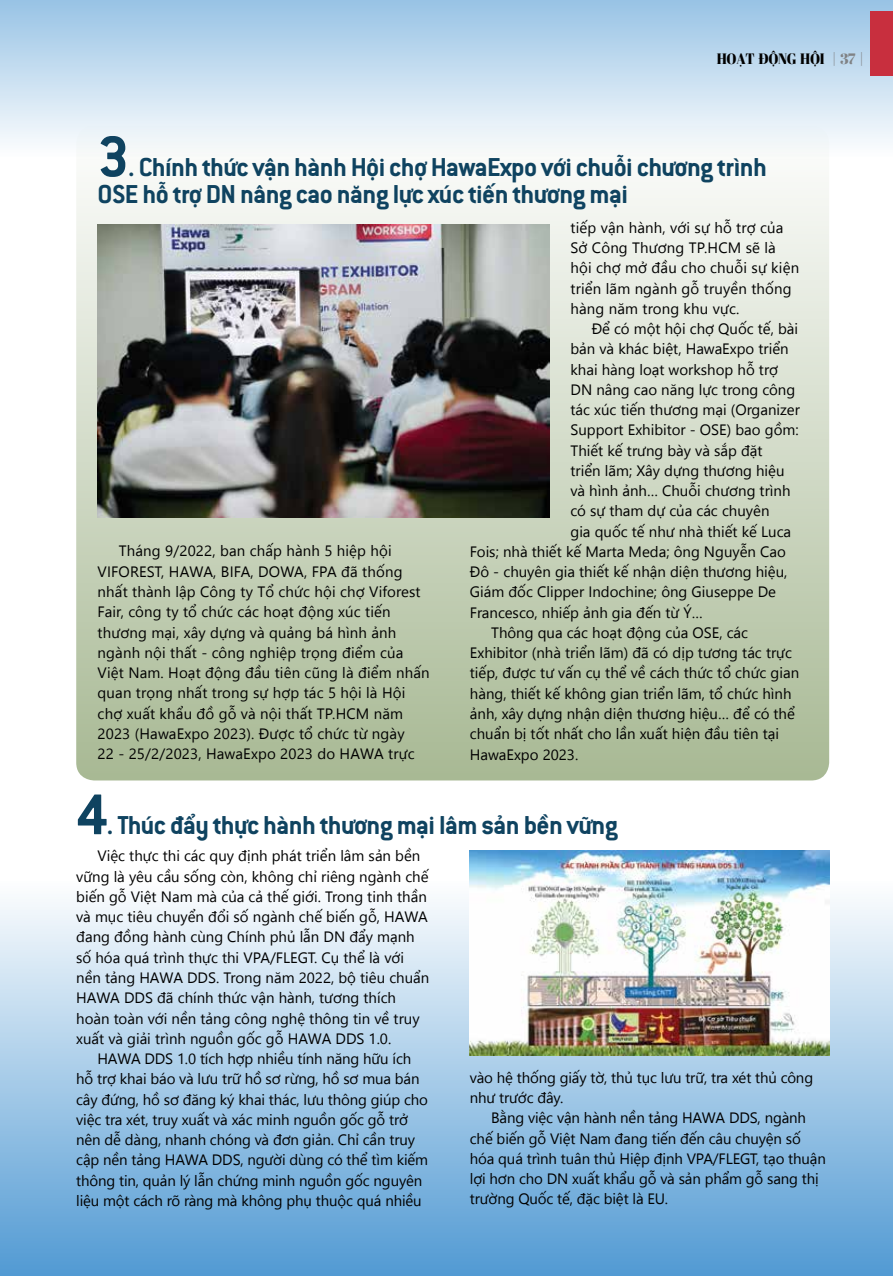
<style>
.page{position:relative;width:893px;height:1276px;background:#fff}
.page>*{position:absolute;margin:0;border:0;box-sizing:border-box;transform-origin:0 0}
.t1{font:700 28.5px/27px "LCB Conduit";letter-spacing:-.02em;color:#0f4360}
.t2{font:15px/20.2px "SVN Segoe UI";color:#000}
.t3{font:15px "SVN Abril Fatface";letter-spacing:-.02em;color:#000;scale:.9 1}
.s1{color:#808285}
.s2{font-size:63px}
</style>
<div class="page">
<div style="left:0;top:881px;width:893px;height:395px;background:linear-gradient(to bottom,#fdfefe,#519ad3)"></div>
<div style="left:0;top:0;width:893px;height:156px;background:linear-gradient(to bottom,#97c3e5,#fcfdfe)"></div>
<div style="left:870px;top:11px;width:23px;height:65px;background:#c82f3e"></div>
<div style="left:76px;top:125px;width:753px;height:655px;background:linear-gradient(to bottom,#fcfdfd,#a9b994);border-radius:18px"></div>
<img style="left:470px;top:851px;width:359px;height:204px">
<img style="left:98px;top:224px;width:451px;height:294px">
<p class="t3" style="left:717px;top:47px;width:165px">hoạt động hội <span class="s1">| 37 |</span></p>
<h1 class="t1" style="left:98px;top:153px;width:671px"><span class="s2">3</span>. Chính thức vận hành Hội chợ HawaExpo với chuỗi chương trình<br>OSE hỗ trợ DN nâng cao năng lực xúc tiến thương mại</h1>
<p class="t2" style="left:98px;top:540px;width:334px;text-indent:21px">Tháng 9/2022, ban chấp hành 5 hiệp hội VIFOREST, HAWA, BIFA, DOWA, FPA đã thống nhất thành lập Công ty Tổ chức hội chợ Viforest Fair, công ty tổ chức các hoạt động xúc tiến thương mại, xây dựng và quảng bá hình ảnh ngành nội thất - công nghiệp trọng điểm của Việt Nam. Hoạt động đầu tiên cũng là điểm nhấn quan trọng nhất trong sự hợp tác 5 hội là Hội chợ xuất khẩu đồ gỗ và nội thất TP.HCM năm 2023 (HawaExpo 2023). Được tổ chức từ ngày<br>22 - 25/2/2023, HawaExpo 2023 do HAWA trực</p>
<p class="t2" style="left:570px;top:216px;width:230px">tiếp vận hành, với sự hỗ trợ của<br>Sở Công Thương TP.HCM sẽ là hội chợ mở đầu cho chuỗi sự kiện triển lãm ngành gỗ truyền thống hàng năm trong khu vực.</p>
<p class="t2" style="left:592px;top:318px;width:208px">Để có một hội chợ Quốc tế, bài</p>
<p class="t2" style="left:570px;top:338px;width:220px">bản và khác biệt, HawaExpo triển</p>
<p class="t2" style="left:570px;top:358px;width:209px">khai hàng loạt workshop hỗ trợ</p>
<p class="t2" style="left:570px;top:378px;width:226px">DN nâng cao năng lực trong công</p>
<p class="t2" style="left:570px;top:399px;width:231px">tác xúc tiến thương mại (Organizer</p>
<p class="t2" style="left:570px;top:419px;width:230px">Support Exhibitor - OSE) bao gồm:</p>
<p class="t2" style="left:570px;top:439px;width:194px">Thiết kế trưng bày và sắp đặt</p>
<p class="t2" style="left:570px;top:459px;width:216px">triển lãm; Xây dựng thương hiệu</p>
<p class="t2" style="left:570px;top:480px;width:222px">và hình ảnh… Chuỗi chương trình</p>
<p class="t2" style="left:570px;top:500px;width:201px">có sự tham dự của các chuyên</p>
<p class="t2" style="left:570px;top:520px;width:222px">gia quốc tế như nhà thiết kế Luca</p>
<p class="t2" style="left:470px;top:540px;width:318px">Fois; nhà thiết kế Marta Meda; ông Nguyễn Cao</p>
<p class="t2" style="left:470px;top:561px;width:319px">Đô - chuyên gia thiết kế nhận diện thương hiệu,</p>
<p class="t2" style="left:470px;top:581px;width:308px">Giám đốc Clipper Indochine; ông Giuseppe De</p>
<p class="t2" style="left:470px;top:601px;width:234px">Francesco, nhiếp ảnh gia đến từ Ý…</p>
<p class="t2" style="left:491px;top:621px;width:259px">Thông qua các hoạt động của OSE, các</p>
<p class="t2" style="left:470px;top:642px;width:324px">Exhibitor (nhà triển lãm) đã có dịp tương tác trực</p>
<p class="t2" style="left:470px;top:662px;width:331px">tiếp, được tư vấn cụ thể về cách thức tổ chức gian</p>
<p class="t2" style="left:470px;top:682px;width:323px">hàng, thiết kế không gian triển lãm, tổ chức hình</p>
<p class="t2" style="left:470px;top:702px;width:327px">ảnh, xây dựng nhận diện thương hiệu… để có thể</p>
<p class="t2" style="left:470px;top:723px;width:311px">chuẩn bị tốt nhất cho lần xuất hiện đầu tiên tại</p>
<p class="t2" style="left:470px;top:743px;width:110px">HawaExpo 2023.</p>
<h1 class="t1" style="left:76px;top:811px;width:543px"><span class="s2">4</span>. Thúc đẩy thực hành thương mại lâm sản bền vững</h1>
<p class="t2" style="left:76px;top:845px;width:355px;text-indent:21px">Việc thực thi các quy định phát triển lâm sản bền vững là yêu cầu sống còn, không chỉ riêng ngành chế biến gỗ Việt Nam mà của cả thế giới. Trong tinh thần và mục tiêu chuyển đổi số ngành chế biến gỗ, HAWA đang đồng hành cùng Chính phủ lẫn DN đẩy mạnh số hóa quá trình thực thi VPA/FLEGT. Cụ thể là với nền tảng HAWA DDS. Trong năm 2022, bộ tiêu chuẩn HAWA DDS đã chính thức vận hành, tương thích hoàn toàn với nền tảng công nghệ thông tin về truy xuất và giải trình nguồn gốc gỗ HAWA DDS 1.0.</p>
<p class="t2" style="left:76px;top:1047px;width:353px;text-indent:21px">HAWA DDS 1.0 tích hợp nhiều tính năng hữu ích hỗ trợ khai báo và lưu trữ hồ sơ rừng, hồ sơ mua bán cây đứng, hồ sơ đăng ký khai thác, lưu thông giúp cho việc tra xét, truy xuất và xác minh nguồn gốc gỗ trở nên dễ dàng, nhanh chóng và đơn giản. Chỉ cần truy cập nền tảng HAWA DDS, người dùng có thể tìm kiếm thông tin, quản lý lẫn chứng minh nguồn gốc nguyên liệu một cách rõ ràng mà không phụ thuộc quá nhiều</p>
<p class="t2" style="left:470px;top:1066px;width:345px">vào hệ thống giấy tờ, thủ tục lưu trữ, tra xét thủ công như trước đây.</p>
<p class="t2" style="left:470px;top:1107px;width:357px;text-indent:21px">Bằng việc vận hành nền tảng HAWA DDS, ngành chế biến gỗ Việt Nam đang tiến đến câu chuyện số hóa quá trình tuân thủ Hiệp định VPA/FLEGT, tạo thuận lợi hơn cho DN xuất khẩu gỗ và sản phẩm gỗ sang thị trường Quốc tế, đặc biệt là EU.</p>
</div>
